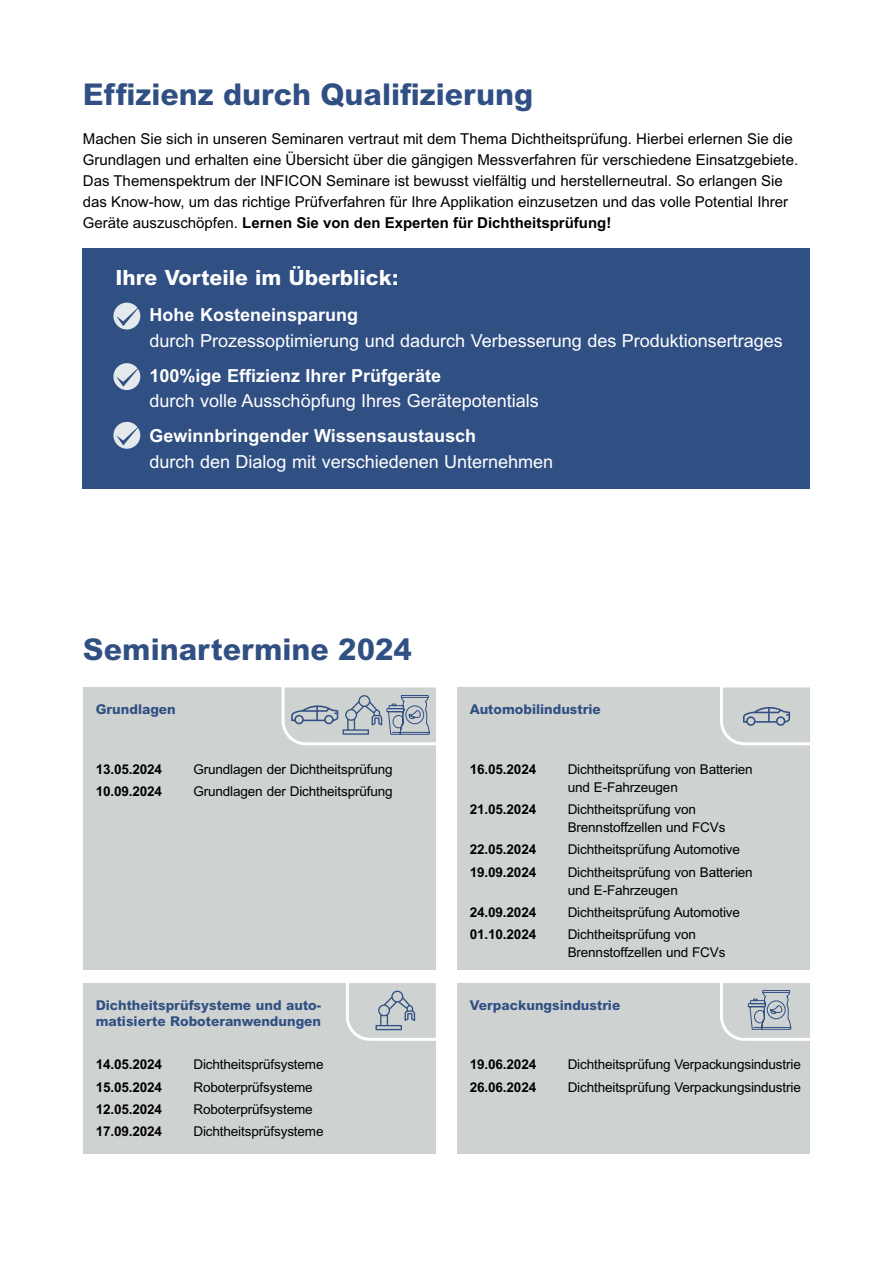
<style>
.page{position:relative;width:893px;height:1263px;background:#fff}
.page>*{position:absolute;margin:0;border:0;box-sizing:border-box;transform-origin:0 0}
.t1{font:800 30px "Arial MT Std";color:#304f83}
.t2{font:800 21px "Arial MT Std";color:#fff}
.t3{font:18px "Arial MT Std";color:#fff}
.t4{font:700 18px "Arial MT Std";color:#fff}
.t5{font:15px/21px "Arial MT Std";color:#000}
.t6{font:13.5px/18px "Arial MT Std";letter-spacing:-.01em;color:#000}
.t7{font:700 13.5px "Arial MT Std";letter-spacing:-.01em;color:#000}
.t8{font:800 13.5px/16.5px "Arial MT Std";color:#304f83}
.s1{font-weight:700}
</style>
<div class="page">
<div style="left:83px;top:249px;width:727px;height:240px;background:#304f83"></div>
<svg style="left:113px;top:303px;width:27px;height:26px"></svg>
<svg style="left:116px;top:304px;width:25px;height:22px"></svg>
<svg style="left:113px;top:363px;width:27px;height:27px"></svg>
<svg style="left:116px;top:365px;width:25px;height:22px"></svg>
<svg style="left:113px;top:422px;width:27px;height:27px"></svg>
<svg style="left:116px;top:424px;width:25px;height:21px"></svg>
<div style="left:457px;top:687px;width:353px;height:283px;background:#ced2d1"></div>
<svg style="left:720px;top:687px;width:90px;height:59px"></svg>
<div style="left:83px;top:983px;width:353px;height:170px;background:#ced2d1"></div>
<svg style="left:346px;top:983px;width:90px;height:58px"></svg>
<div style="left:457px;top:983px;width:353px;height:170px;background:#ced2d1"></div>
<svg style="left:720px;top:983px;width:90px;height:58px"></svg>
<div style="left:83px;top:687px;width:353px;height:283px;background:#ced2d1"></div>
<svg style="left:281px;top:687px;width:155px;height:59px"></svg>
<h1 class="t1" style="left:83px;top:76px;width:452px">Effizienz durch Qualifizierung</h1>
<p class="t5" style="left:83px;top:128px;width:717px">Machen Sie sich in unseren Seminaren vertraut mit dem Thema Dichtheitsprüfung. Hierbei erlernen Sie die Grundlagen und erhalten eine Übersicht über die gängigen Messverfahren für verschiedene Einsatzgebiete.<br>Das Themenspektrum der INFICON Seminare ist bewusst vielfältig und herstellerneutral. So erlangen Sie das Know-how, um das richtige Prüfverfahren für Ihre Applikation einzusetzen und das volle Potential Ihrer Geräte auszuschöpfen. <span class="s1">Lernen Sie von den Experten für Dichtheitsprüfung!</span></p>
<h2 class="t2" style="left:116px;top:265px;width:285px">Ihre Vorteile im Überblick:</h2>
<h3 class="t4" style="left:150px;top:304px;width:210px">Hohe Kosteneinsparung</h3>
<h3 class="t3" style="left:150px;top:330px;width:635px">durch Prozessoptimierung und dadurch Verbesserung des Produktionsertrages</h3>
<h3 class="t4" style="left:150px;top:365px;width:293px">100%ige Effizienz Ihrer Prüfgeräte</h3>
<h3 class="t3" style="left:150px;top:391px;width:391px">durch volle Ausschöpfung Ihres Gerätepotentials</h3>
<h3 class="t4" style="left:150px;top:425px;width:328px">Gewinnbringender Wissensaustausch</h3>
<h3 class="t3" style="left:150px;top:451px;width:405px">durch den Dialog mit verschiedenen Unternehmen</h3>
<h1 class="t1" style="left:83px;top:632px;width:331px">Seminartermine 2024</h1>
<p class="t8" style="left:96px;top:701px;width:82px">Grundlagen</p>
<p class="t8" style="left:470px;top:701px;width:132px">Automobilindustrie</p>
<p class="t7" style="left:96px;top:761px;width:68px">13.05.2024</p>
<p class="t6" style="left:193px;top:760px;width:201px">Grundlagen der Dichtheitsprüfung</p>
<p class="t7" style="left:96px;top:783px;width:68px">10.09.2024</p>
<p class="t6" style="left:193px;top:782px;width:201px">Grundlagen der Dichtheitsprüfung</p>
<p class="t7" style="left:470px;top:761px;width:68px">16.05.2024</p>
<p class="t6" style="left:568px;top:760px;width:187px">Dichtheitsprüfung von Batterien und E-Fahrzeugen</p>
<p class="t7" style="left:470px;top:801px;width:68px">21.05.2024</p>
<p class="t6" style="left:568px;top:800px;width:159px">Dichtheitsprüfung von<br>Brennstoffzellen und FCVs</p>
<p class="t7" style="left:470px;top:842px;width:68px">22.05.2024</p>
<p class="t6" style="left:568px;top:840px;width:174px">Dichtheitsprüfung Automotive</p>
<p class="t7" style="left:470px;top:864px;width:68px">19.09.2024</p>
<p class="t6" style="left:568px;top:863px;width:187px">Dichtheitsprüfung von Batterien und E-Fahrzeugen</p>
<p class="t7" style="left:470px;top:904px;width:68px">24.09.2024</p>
<p class="t6" style="left:568px;top:903px;width:174px">Dichtheitsprüfung Automotive</p>
<p class="t7" style="left:470px;top:926px;width:68px">01.10.2024</p>
<p class="t6" style="left:568px;top:925px;width:159px">Dichtheitsprüfung von<br>Brennstoffzellen und FCVs</p>
<p class="t8" style="left:96px;top:996px;width:227px">Dichtheitsprüfsysteme und auto&shy;matisierte Roboteranwendungen</p>
<p class="t8" style="left:470px;top:996px;width:152px">Verpackungsindustrie</p>
<p class="t7" style="left:96px;top:1057px;width:68px">14.05.2024</p>
<p class="t6" style="left:193px;top:1055px;width:132px">Dichtheitsprüfsysteme</p>
<p class="t7" style="left:96px;top:1079px;width:68px">15.05.2024</p>
<p class="t6" style="left:193px;top:1078px;width:121px">Roboterprüfsysteme</p>
<p class="t7" style="left:96px;top:1101px;width:68px">12.05.2024</p>
<p class="t6" style="left:193px;top:1100px;width:121px">Roboterprüfsysteme</p>
<p class="t7" style="left:96px;top:1123px;width:68px">17.09.2024</p>
<p class="t6" style="left:193px;top:1122px;width:132px">Dichtheitsprüfsysteme</p>
<p class="t7" style="left:470px;top:1057px;width:68px">19.06.2024</p>
<p class="t6" style="left:568px;top:1055px;width:235px">Dichtheitsprüfung Verpackungsindustrie</p>
<p class="t7" style="left:470px;top:1079px;width:68px">26.06.2024</p>
<p class="t6" style="left:568px;top:1078px;width:235px">Dichtheitsprüfung Verpackungsindustrie</p>
</div>
